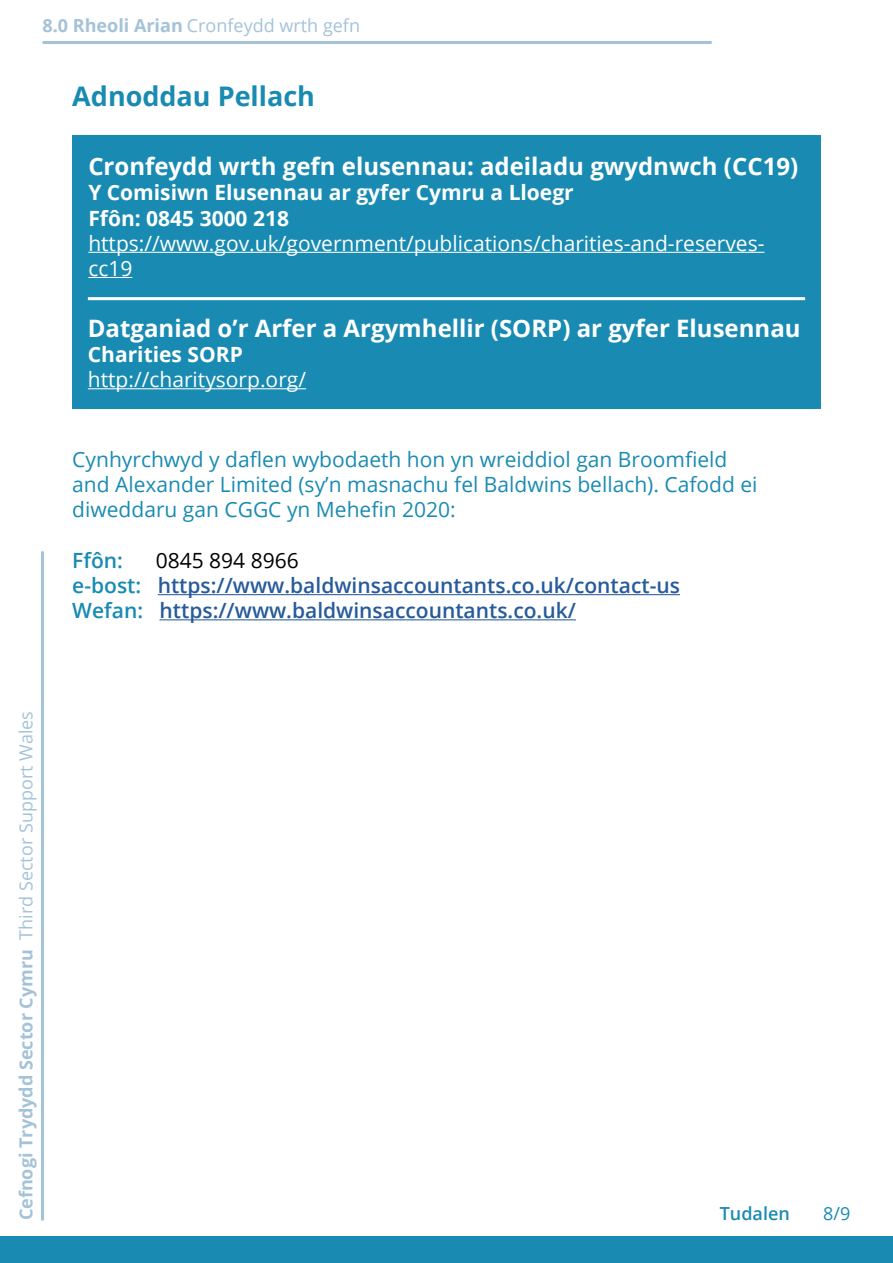
<style>
.page{position:relative;width:893px;height:1263px;background:#fff}
.page>*{position:absolute;margin:0;border:0;box-sizing:border-box;transform-origin:0 0}
.SectionHeading-Blue{font:700 27px "Open Sans";color:#198bb2}
.t1{font:700 24px "Open Sans";color:#fff}
.Paragraph-Standard{font:21px/25.2px "Open Sans";color:#198bb2}
.Paragraph-Standard-2{font:600 21px "Open Sans";color:#275b9b}
.t2{font:21px/25.2px "Open Sans";color:#fff}
.t3{font:700 21px "Open Sans";color:#fff}
.Paragraph-Standard-3{font:21px "Open Sans";color:#000}
.Paragraph-Standard-4{font:600 21px "Open Sans";color:#198bb2}
.t4{font:18px "Open Sans";color:#a4c2d8}
.t5{font:700 18px "Open Sans";color:#a4c2d8}
.t6{font:600 18px "Open Sans";color:#198bb2}
.t7{font:18px "Open Sans";color:#198bb2}
.s1{font-weight:700}
.s2{color:#198bb2}
</style>
<div class="page">
<hr style="left:43px;top:41px;width:669px;height:3px;background:#a4c2d8">
<div style="left:0;top:1236px;width:893px;height:27px;background:#198bb2"></div>
<hr style="left:41px;top:551px;width:3px;height:669px;background:#a4c2d8">
<div style="left:72px;top:135px;width:749px;height:273px;background:#198bb2"></div>
<hr style="left:88px;top:252px;width:676px;height:1px;background:#fff">
<hr style="left:88px;top:277px;width:44px;height:1px;background:#fff">
<hr style="left:88px;top:388px;width:218px;height:1px;background:#fff">
<hr style="left:88px;top:297px;width:717px;height:3px;background:#fff">
<hr style="left:158px;top:594px;width:522px;height:1px;background:#275b9b">
<hr style="left:160px;top:619px;width:416px;height:1px;background:#275b9b">
<p class="t4" style="left:43px;top:13px;width:319px"><span class="s1">8.0 Rheoli Arian</span> Cronfeydd wrth gefn</p>
<h3 class="SectionHeading-Blue" style="left:72px;top:77px;width:244px">Adnoddau Pellach</h3>
<p class="t1" style="left:88px;top:149px;width:711px">Cronfeydd wrth gefn elusennau: adeiladu gwydnwch (CC19)</p>
<p class="t3" style="left:88px;top:178px;width:487px">Y Comisiwn Elusennau ar gyfer Cymru a Lloegr</p>
<p class="t3" style="left:88px;top:203px;width:202px">Ffôn: 0845 3000 218</p>
<p class="t2" style="left:88px;top:230px;width:678px">https://www.gov.uk/government/publications/charities-and-reserves&shy;cc19</p>
<p class="t1" style="left:88px;top:311px;width:714px">Datganiad o’r Arfer a Argymhellir (SORP) ar gyfer Elusennau</p>
<p class="t3" style="left:88px;top:340px;width:156px">Charities SORP</p>
<p class="t2" style="left:88px;top:366px;width:220px">http://charitysorp.org/</p>
<p class="t4" style="left:14px;top:940px;width:230px;rotate:-90deg">Third Sector Support Wales</p>
<p class="t5" style="left:13px;top:1220px;width:273px;rotate:-90deg">Cefnogi Trydydd Sector Cymru</p>
<p class="Paragraph-Standard" style="left:72px;top:446px;width:687px">Cynhyrchwyd y daflen wybodaeth hon yn wreiddiol gan Broomfield and Alexander Limited (sy’n masnachu fel Baldwins bellach). Cafodd ei diweddaru gan CGGC yn Mehefin 2020:</p>
<p class="Paragraph-Standard-4" style="left:72px;top:546px;width:52px">Ffôn:</p>
<p class="Paragraph-Standard-3" style="left:156px;top:546px;width:145px">0845 894 8966</p>
<p class="Paragraph-Standard-2" style="left:72px;top:571px;width:609px"><span class="s2">e-bost:</span> https://www.baldwinsaccountants.co.uk/contact-us</p>
<p class="Paragraph-Standard-2" style="left:72px;top:596px;width:505px"><span class="s2">Wefan:</span> https://www.baldwinsaccountants.co.uk/</p>
<p class="t6" style="left:720px;top:1201px;width:72px">Tudalen</p>
<p class="t7" style="left:823px;top:1201px;width:29px">8/9</p>
</div>
